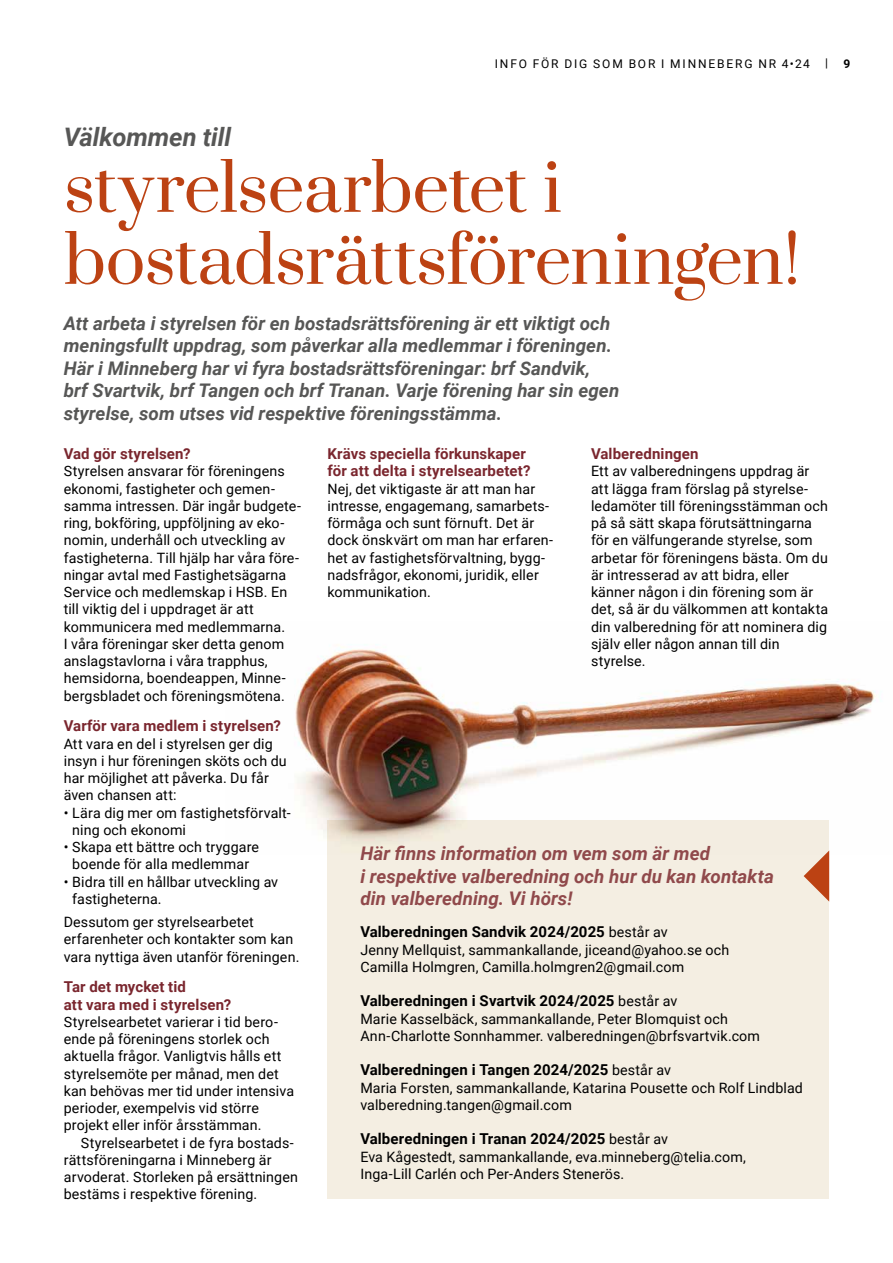
<style>
.page{position:relative;width:893px;height:1263px;background:#fff}
.page>*{position:absolute;margin:0;border:0;box-sizing:border-box;transform-origin:0 0}
.t1{font:66px/72px "Prata";letter-spacing:-.015em;color:#bc4213}
.t2{font:italic 700 25.5px "Roboto";color:#575756}
.t3{font:italic 700 18.75px/22.5px "Roboto";letter-spacing:.005em;color:#575756}
.t4{font:italic 700 18.75px/22.5px "Roboto";letter-spacing:.005em;color:#90494b}
.t5{font:700 15px "Roboto";letter-spacing:.01em;color:#000}
.t6{font:700 15px/17.2px "Roboto";letter-spacing:.01em;color:#7a262e}
.t7{font:14.25px/17.2px "Roboto";letter-spacing:.01em;color:#000}
.t8{font:12px "Roboto";letter-spacing:.155em;color:#000}
.t9{font:700 12px "Roboto";color:#000}
.s1{font-weight:400;font-size:14.25px}
</style>
<div class="page">
<div style="left:327px;top:821px;width:502px;height:378px;background:#f4eee2"></div>
<img style="left:295px;top:645px;width:581px;height:210px">
<svg style="left:804px;top:850px;width:25px;height:52px"></svg>
<p class="t8" style="left:495px;top:55px;width:317px">INFO FÖR DIG SOM BOR I MINNEBERG NR 4•24</p>
<p class="t8" style="left:825px;top:54px;width:4px">|</p>
<p class="t9" style="left:844px;top:55px;width:8px">9</p>
<h2 class="t2" style="left:64px;top:119px;width:169px">Välkommen till</h2>
<h1 class="t1" style="left:64px;top:148px;width:738px">styrelsearbetet i bostadsrättsföreningen!</h1>
<p class="t3" style="left:64px;top:311px;width:557px">Att arbeta i styrelsen för en bostadsrättsförening är ett viktigt och meningsfullt uppdrag, som påverkar alla medlemmar i föreningen.<br>Här i Minneberg har vi fyra bostadsrättsföreningar: brf Sandvik, brf Svartvik, brf Tangen och brf Tranan. Varje förening har sin egen styrelse, som utses vid respektive föreningsstämma.</p>
<p class="t6" style="left:64px;top:444px;width:128px">Vad gör styrelsen?</p>
<p class="t7" style="left:64px;top:462px;width:239px">Styrelsen ansvarar för föreningens ekonomi, fastigheter och gemen&shy;samma intressen. Där ingår budgete&shy;ring, bokföring, uppföljning av eko&shy;nomin, underhåll och utveckling av fastigheterna. Till hjälp har våra före&shy;ningar avtal med Fastighetsägarna Service och medlemskap i HSB. En till viktig del i uppdraget är att kommunicera med medlemmarna.<br>I våra föreningar sker detta genom anslagstavlorna i våra trapphus, hemsidorna, boendeappen, Minne&shy;bergsbladet och föreningsmötena.</p>
<p class="t6" style="left:64px;top:717px;width:219px">Varför vara medlem i styrelsen?</p>
<p class="t7" style="left:64px;top:734px;width:224px">Att vara en del i styrelsen ger dig insyn i hur föreningen sköts och du har möjlighet att påverka. Du får även chansen att:</p>
<p class="t7" style="left:72px;top:803px;width:220px;text-indent:-9px">• Lära dig mer om fastighetsförvalt&shy;ning och ekonomi</p>
<p class="t7" style="left:64px;top:838px;width:197px;text-align:center">• Skapa ett bättre och tryggare boende för alla medlemmar</p>
<p class="t7" style="left:72px;top:872px;width:207px;text-indent:-9px">• Bidra till en hållbar utveckling av fastigheterna.</p>
<p class="t7" style="left:64px;top:913px;width:237px">Dessutom ger styrelsearbetet erfarenheter och kontakter som kan vara nyttiga även utanför föreningen.</p>
<p class="t6" style="left:64px;top:978px;width:169px">Tar det mycket tid<br>att vara med i styrelsen?</p>
<p class="t7" style="left:64px;top:1013px;width:232px">Styrelsearbetet varierar i tid bero&shy;ende på föreningens storlek och aktuella frågor. Vanligtvis hålls ett styrelsemöte per månad, men det kan behövas mer tid under intensiva perioder, exempelvis vid större projekt eller inför årsstämman.</p>
<p class="t7" style="left:64px;top:1133px;width:236px;text-indent:17px">Styrelsearbetet i de fyra bostads&shy;rättsföreningarna i Minneberg är arvoderat. Storleken på ersättningen bestäms i respektive förening.</p>
<p class="t6" style="left:327px;top:444px;width:205px">Krävs speciella förkunskaper för att delta i styrelsearbetet?</p>
<p class="t7" style="left:327px;top:479px;width:227px">Nej, det viktigaste är att man har intresse, engagemang, samarbets&shy;förmåga och sunt förnuft. Det är dock önskvärt om man har erfaren&shy;het av fastighetsförvaltning, bygg&shy;nadsfrågor, ekonomi, juridik, eller kommunikation.</p>
<p class="t6" style="left:591px;top:444px;width:109px">Valberedningen</p>
<p class="t7" style="left:591px;top:462px;width:239px">Ett av valberedningens uppdrag är att lägga fram förslag på styrelse&shy;ledamöter till föreningsstämman och på så sätt skapa förutsättningarna för en välfungerande styrelse, som arbetar för föreningens bästa. Om du är intresserad av att bidra, eller känner någon i din förening som är det, så är du välkommen att kontakta din valberedning för att nominera dig själv eller någon annan till din styrelse.</p>
<h3 class="t4" style="left:360px;top:842px;width:415px">Här finns information om vem som är med<br>i respektive valberedning och hur du kan kontakta din valberedning. Vi hörs!</h3>
<p class="t5" style="left:360px;top:921px;width:309px">Valberedningen Sandvik 2024/2025 <span class="s1">består av</span></p>
<p class="t7" style="left:360px;top:940px;width:370px">Jenny Mellquist, sammankallande, jiceand@yahoo.se och<br>Camilla Holmgren, Camilla.holmgren2@gmail.com</p>
<p class="t5" style="left:360px;top:990px;width:318px">Valberedningen i Svartvik 2024/2025 <span class="s1">består av</span></p>
<p class="t7" style="left:360px;top:1009px;width:401px">Marie Kasselbäck, sammankallande, Peter Blomquist och<br>Ann-Charlotte Sonnhammer. valberedningen@brfsvartvik.com</p>
<p class="t5" style="left:360px;top:1059px;width:312px">Valberedningen i Tangen 2024/2025 <span class="s1">består av</span></p>
<p class="t7" style="left:360px;top:1078px;width:444px">Maria Forsten, sammankallande, Katarina Pousette och Rolf Lindblad valberedning.tangen@gmail.com</p>
<p class="t5" style="left:360px;top:1128px;width:309px">Valberedningen i Tranan 2024/2025 <span class="s1">består av</span></p>
<p class="t7" style="left:360px;top:1147px;width:387px">Eva Kågestedt, sammankallande, eva.minneberg@telia.com,<br>Inga-Lill Carlén och Per-Anders Stenerös.</p>
</div>
